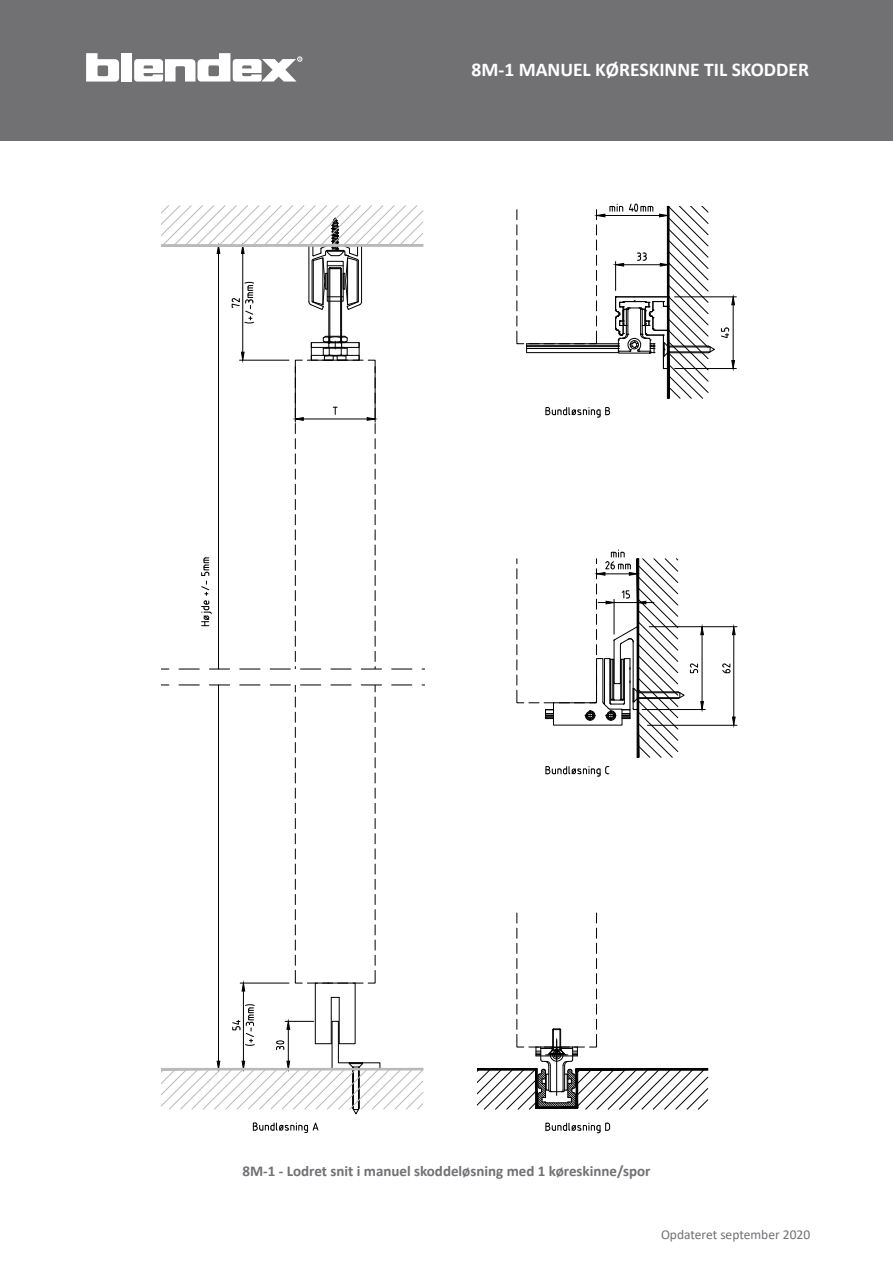
<style>
.page{position:relative;width:893px;height:1263px;background:#fff}
.page>*{position:absolute;margin:0;border:0;box-sizing:border-box;transform-origin:0 0}
.t1{font:700 19.5px "Calibri";color:#fff}
.t2{font:700 15px "Calibri";color:#717073}
.t3{font:13.5px "Calibri";color:#717073}
</style>
<div class="page">
<div style="left:0;top:0;width:893px;height:140px;background:#717073"></div>
<svg style="left:86px;top:53px;width:33px;height:29px"></svg>
<div style="left:121px;top:53px;width:11px;height:29px;background:#fff"></div>
<svg style="left:134px;top:53px;width:168px;height:29px"></svg>
<div style="left:311px;top:355px;width:49px;height:6px;border:1px solid #000"></div>
<div style="left:311px;top:342px;width:49px;height:6px;border:1px solid #000"></div>
<hr style="left:341px;top:269px;width:1px;height:74px;background:#000">
<hr style="left:340px;top:268px;width:1px;height:75px;background:#000">
<hr style="left:330px;top:268px;width:1px;height:75px;background:#000">
<hr style="left:329px;top:269px;width:1px;height:74px;background:#000">
<hr style="left:303px;top:419px;width:64px;height:1px;background:#000">
<svg style="left:294px;top:343px;width:23px;height:242px"></svg>
<svg style="left:323px;top:336px;width:53px;height:249px"></svg>
<hr style="left:240px;top:360px;width:49px;height:1px;background:#000">
<hr style="left:242px;top:253px;width:1px;height:99px;background:#000">
<svg style="left:241px;top:351px;width:4px;height:10px"></svg>
<hr style="left:218px;top:253px;width:1px;height:416px;background:#000">
<svg style="left:201px;top:557px;width:11px;height:69px"></svg>
<svg style="left:161px;top:205px;width:263px;height:118px"></svg>
<hr style="left:218px;top:685px;width:1px;height:376px;background:#000">
<svg style="left:179px;top:669px;width:20px;height:1px"></svg>
<svg style="left:209px;top:669px;width:21px;height:1px"></svg>
<svg style="left:240px;top:669px;width:20px;height:1px"></svg>
<svg style="left:270px;top:591px;width:51px;height:79px"></svg>
<svg style="left:331px;top:669px;width:20px;height:1px"></svg>
<svg style="left:361px;top:591px;width:21px;height:79px"></svg>
<svg style="left:392px;top:669px;width:20px;height:1px"></svg>
<svg style="left:179px;top:684px;width:20px;height:1px"></svg>
<svg style="left:209px;top:684px;width:21px;height:1px"></svg>
<svg style="left:240px;top:684px;width:20px;height:1px"></svg>
<svg style="left:270px;top:684px;width:51px;height:220px"></svg>
<svg style="left:331px;top:684px;width:20px;height:1px"></svg>
<svg style="left:361px;top:684px;width:21px;height:220px"></svg>
<svg style="left:392px;top:684px;width:20px;height:1px"></svg>
<svg style="left:161px;top:910px;width:263px;height:223px"></svg>
<svg style="left:516px;top:913px;width:1px;height:55px"></svg>
<svg style="left:596px;top:913px;width:1px;height:55px"></svg>
<svg style="left:477px;top:974px;width:231px;height:135px"></svg>
<svg style="left:545px;top:1122px;width:65px;height:11px"></svg>
<hr style="left:675px;top:368px;width:61px;height:1px;background:#000">
<hr style="left:675px;top:297px;width:61px;height:1px;background:#000">
<hr style="left:733px;top:305px;width:1px;height:56px;background:#000">
<svg style="left:731px;top:360px;width:4px;height:8px"></svg>
<svg style="left:731px;top:296px;width:4px;height:10px"></svg>
<svg style="left:721px;top:327px;width:8px;height:11px"></svg>
<svg style="left:545px;top:407px;width:65px;height:11px"></svg>
<svg style="left:516px;top:203px;width:199px;height:196px"></svg>
<hr style="left:642px;top:709px;width:63px;height:1px;background:#000">
<hr style="left:647px;top:725px;width:90px;height:1px;background:#000">
<hr style="left:649px;top:626px;width:88px;height:1px;background:#000">
<hr style="left:702px;top:635px;width:1px;height:66px;background:#000">
<svg style="left:700px;top:701px;width:4px;height:8px"></svg>
<svg style="left:700px;top:626px;width:4px;height:9px"></svg>
<hr style="left:733px;top:635px;width:1px;height:82px;background:#000">
<svg style="left:732px;top:716px;width:4px;height:10px"></svg>
<svg style="left:732px;top:626px;width:4px;height:9px"></svg>
<svg style="left:690px;top:663px;width:8px;height:10px"></svg>
<svg style="left:545px;top:766px;width:64px;height:11px"></svg>
<svg style="left:722px;top:663px;width:8px;height:10px"></svg>
<svg style="left:516px;top:550px;width:168px;height:208px"></svg>
<h1 class="t1" style="left:471px;top:56px;width:339px">8M-1 MANUEL KØRESKINNE TIL SKODDER</h1>
<p class="t2" style="left:242px;top:1161px;width:410px">8M-1 - Lodret snit i manuel skoddeløsning med 1 køreskinne/spor</p>
<p class="t3" style="left:661px;top:1225px;width:151px">Opdateret september 2020</p>
</div>
